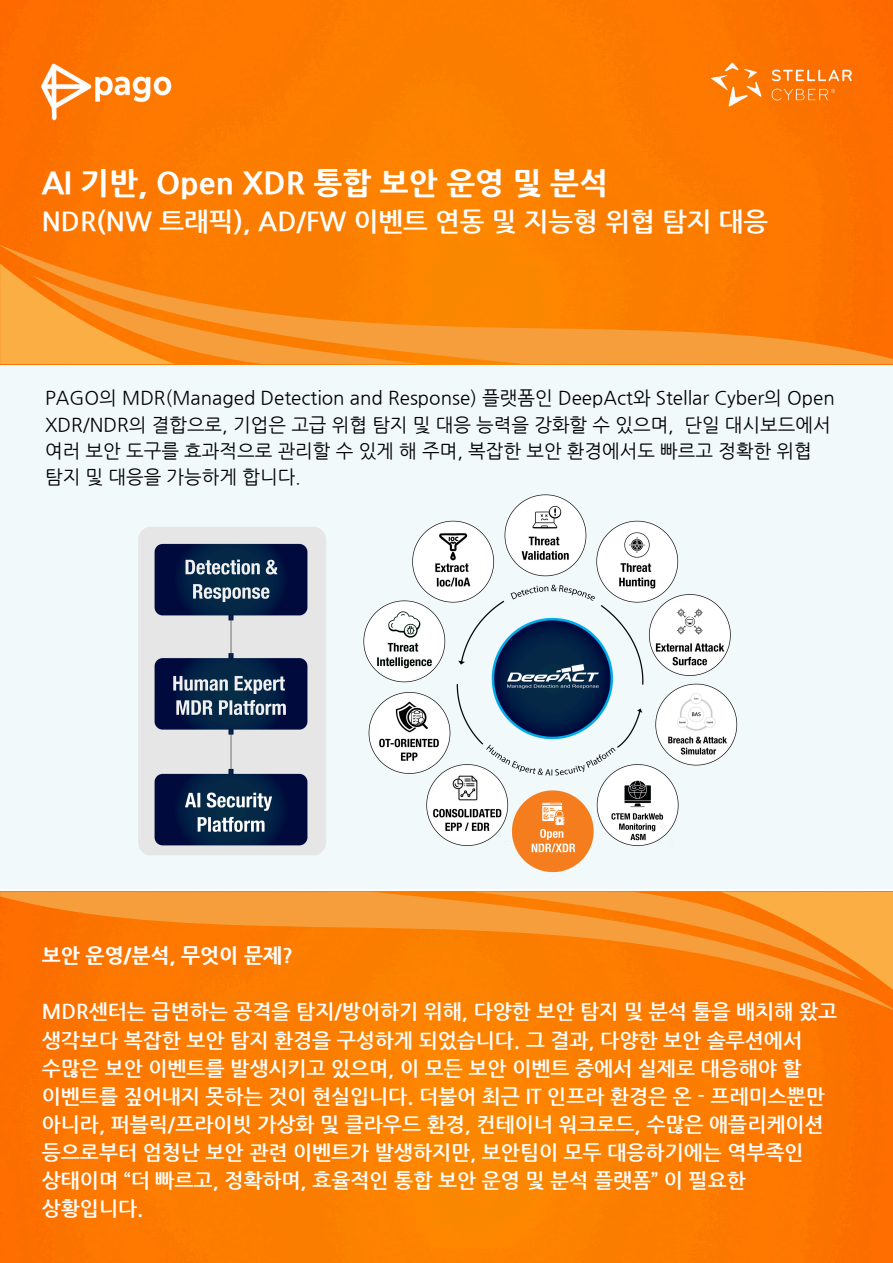
<style>
.page{position:relative;width:893px;height:1263px;background:#fff}
.page>*{position:absolute;margin:0;border:0;box-sizing:border-box;transform-origin:0 0}
.t1{font:800 30.75px "Nanum Gothic";color:#fff}
.t2{font:700 26.25px "Nanum Gothic";color:#fff}
.t3{font:700 20.25px/28.1px "Nanum Gothic";color:#fff}
.t4{font:800 20.25px "Nanum Gothic";color:#fff}
.t5{font:18.75px/26.4px "Nanum Gothic";color:#000}
</style>
<div class="page">
<div style="left:0;top:358px;width:893px;height:531px;background:#f2f9fb"></div>
<img style="left:0;top:0;width:893px;height:245px">
<img style="left:0;top:891px;width:893px;height:372px">
<svg style="left:0;top:892px;width:893px;height:119px;background:#fb800c"></svg>
<svg style="left:472px;top:892px;width:421px;height:100px;background:#f98d1d"></svg>
<svg style="left:0;top:245px;width:893px;height:119px;background:#fa830c"></svg>
<svg style="left:0;top:264px;width:423px;height:100px;background:#f98f1d"></svg>
<img style="left:138px;top:527px;width:188px;height:328px">
<img style="left:346px;top:494px;width:406px;height:398px">
<img style="left:710px;top:61px;width:142px;height:54px">
<img style="left:38px;top:61px;width:151px;height:74px">
<h1 class="t1" style="left:42px;top:165px;width:568px">AI 기반, Open XDR 통합 보안 운영 및 분석</h1>
<p class="t2" style="left:42px;top:205px;width:727px">NDR(NW 트래픽), AD/FW 이벤트 연동 및 지능형 위협 탐지 대응</p>
<h2 class="t5" style="left:45px;top:384px;width:791px">PAGO의 MDR(Managed Detection and Response) 플랫폼인 DeepAct와 Stellar Cyber의 Open XDR/NDR의 결합으로, 기업은 고급 위협 탐지 및 대응 능력을 강화할 수 있으며, 단일 대시보드에서 여러 보안 도구를 효과적으로 관리할 수 있게 해 주며, 복잡한 보안 환경에서도 빠르고 정확한 위협 탐지 및 대응을 가능하게 합니다.</h2>
<p class="t4" style="left:42px;top:943px;width:253px">보안 운영/분석, 무엇이 문제?</p>
<p class="t3" style="left:42px;top:997px;width:796px">MDR센터는 급변하는 공격을 탐지/방어하기 위해, 다양한 보안 탐지 및 분석 툴을 배치해 왔고 생각보다 복잡한 보안 탐지 환경을 구성하게 되었습니다. 그 결과, 다양한 보안 솔루션에서 수많은 보안 이벤트를 발생시키고 있으며, 이 모든 보안 이벤트 중에서 실제로 대응해야 할 이벤트를 짚어내지 못하는 것이 현실입니다. 더불어 최근 IT 인프라 환경은 온 - 프레미스뿐만 아니라, 퍼블릭/프라이빗 가상화 및 클라우드 환경, 컨테이너 워크로드, 수많은 애플리케이션 등으로부터 엄청난 보안 관련 이벤트가 발생하지만, 보안팀이 모두 대응하기에는 역부족인 상태이며 “더 빠르고, 정확하며, 효율적인 통합 보안 운영 및 분석 플랫폼” 이 필요한 상황입니다.</p>
</div>
